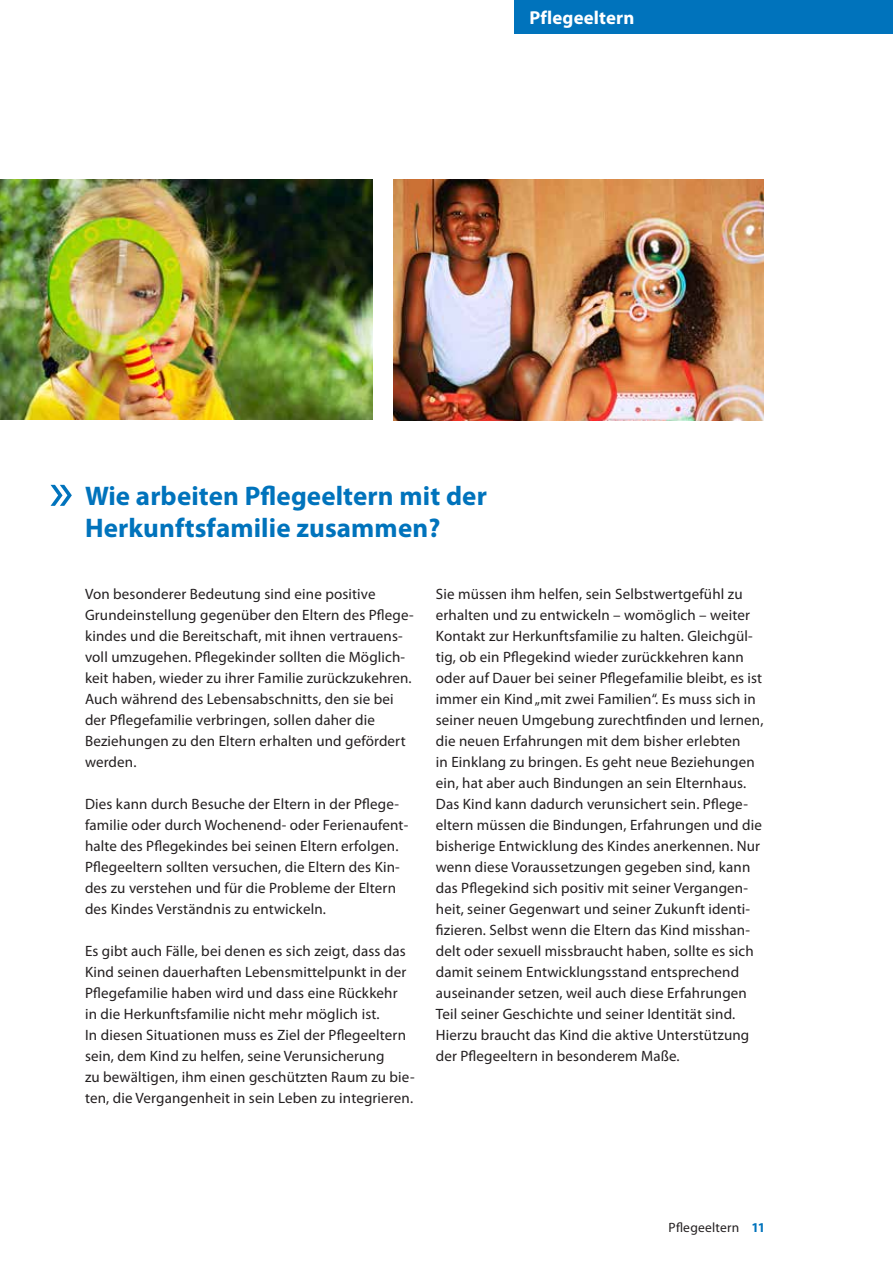
<style>
.page{position:relative;width:893px;height:1263px;background:#fff}
.page>*{position:absolute;margin:0;border:0;box-sizing:border-box;transform-origin:0 0}
.t1{font:700 27px/32.4px "Myriad Pro";letter-spacing:.005em;color:#0073bc}
.t2{font:700 18.75px "Myriad Pro";letter-spacing:.01em;color:#fff}
.t3{font:15px/21px "Myriad Pro";letter-spacing:.01em;color:#231f20}
.t4{font:13.5px "Myriad Pro";letter-spacing:.015em;color:#231f20}
.s1{font-weight:700;color:#0073bc}
</style>
<div class="page">
<svg style="left:51px;top:485px;width:21px;height:21px"></svg>
<img style="left:0;top:180px;width:372px;height:240px">
<img style="left:394px;top:179px;width:370px;height:242px">
<div style="left:514px;top:0;width:379px;height:34px;background:#0073bc"></div>
<p class="t2" style="left:529px;top:5px;width:107px">Pflegeeltern</p>
<h1 class="t1" style="left:85px;top:479px;width:403px">Wie arbeiten Pflegeeltern mit der<br>Herkunftsfamilie zusammen?</h1>
<p class="t3" style="left:85px;top:584px;width:330px">Von besonderer Bedeutung sind eine positive Grundeinstellung gegenüber den Eltern des Pflege&shy;kindes und die Bereitschaft, mit ihnen vertrauens&shy;voll umzugehen. Pflegekinder sollten die Möglich&shy;keit haben, wieder zu ihrer Familie zurückzukehren.<br>Auch während des Lebensabschnitts, den sie bei der Pflegefamilie verbringen, sollen daher die Beziehungen zu den Eltern erhalten und gefördert werden.</p>
<p class="t3" style="left:85px;top:794px;width:325px">Dies kann durch Besuche der Eltern in der Pflege&shy;familie oder durch Wochenend- oder Ferienaufent&shy;halte des Pflegekindes bei seinen Eltern erfolgen.<br>Pflegeeltern sollten versuchen, die Eltern des Kin&shy;des zu verstehen und für die Probleme der Eltern des Kindes Verständnis zu entwickeln.</p>
<p class="t3" style="left:85px;top:941px;width:331px">Es gibt auch Fälle, bei denen es sich zeigt, dass das Kind seinen dauerhaften Lebensmittelpunkt in der Pflegefamilie haben wird und dass eine Rückkehr<br>in die Herkunftsfamilie nicht mehr möglich ist.<br>In diesen Situationen muss es Ziel der Pflegeeltern sein, dem Kind zu helfen, seine Verunsicherung<br>zu bewältigen, ihm einen geschützten Raum zu bie&shy;ten, die Vergangenheit in sein Leben zu integrieren.</p>
<p class="t3" style="left:436px;top:584px;width:329px">Sie müssen ihm helfen, sein Selbstwertgefühl zu erhalten und zu entwickeln – womöglich – weiter Kontakt zur Herkunftsfamilie zu halten. Gleichgül&shy;tig, ob ein Pflegekind wieder zurückkehren kann oder auf Dauer bei seiner Pflegefamilie bleibt, es ist immer ein Kind „mit zwei Familien“. Es muss sich in seiner neuen Umgebung zurechtfinden und lernen, die neuen Erfahrungen mit dem bisher erlebten<br>in Einklang zu bringen. Es geht neue Beziehungen ein, hat aber auch Bindungen an sein Elternhaus.<br>Das Kind kann dadurch verunsichert sein. Pflege&shy;eltern müssen die Bindungen, Erfahrungen und die bisherige Entwicklung des Kindes anerkennen. Nur wenn diese Voraussetzungen gegeben sind, kann das Pflegekind sich positiv mit seiner Vergangen&shy;heit, seiner Gegenwart und seiner Zukunft identi&shy;fizieren. Selbst wenn die Eltern das Kind misshan&shy;delt oder sexuell missbraucht haben, sollte es sich damit seinem Entwicklungsstand entsprechend auseinander setzen, weil auch diese Erfahrungen Teil seiner Geschichte und seiner Identität sind.<br>Hierzu braucht das Kind die aktive Unterstützung der Pflegeeltern in besonderem Maße.</p>
<p class="t4" style="left:668px;top:1219px;width:99px">Pflegeeltern <span class="s1">11</span></p>
</div>
